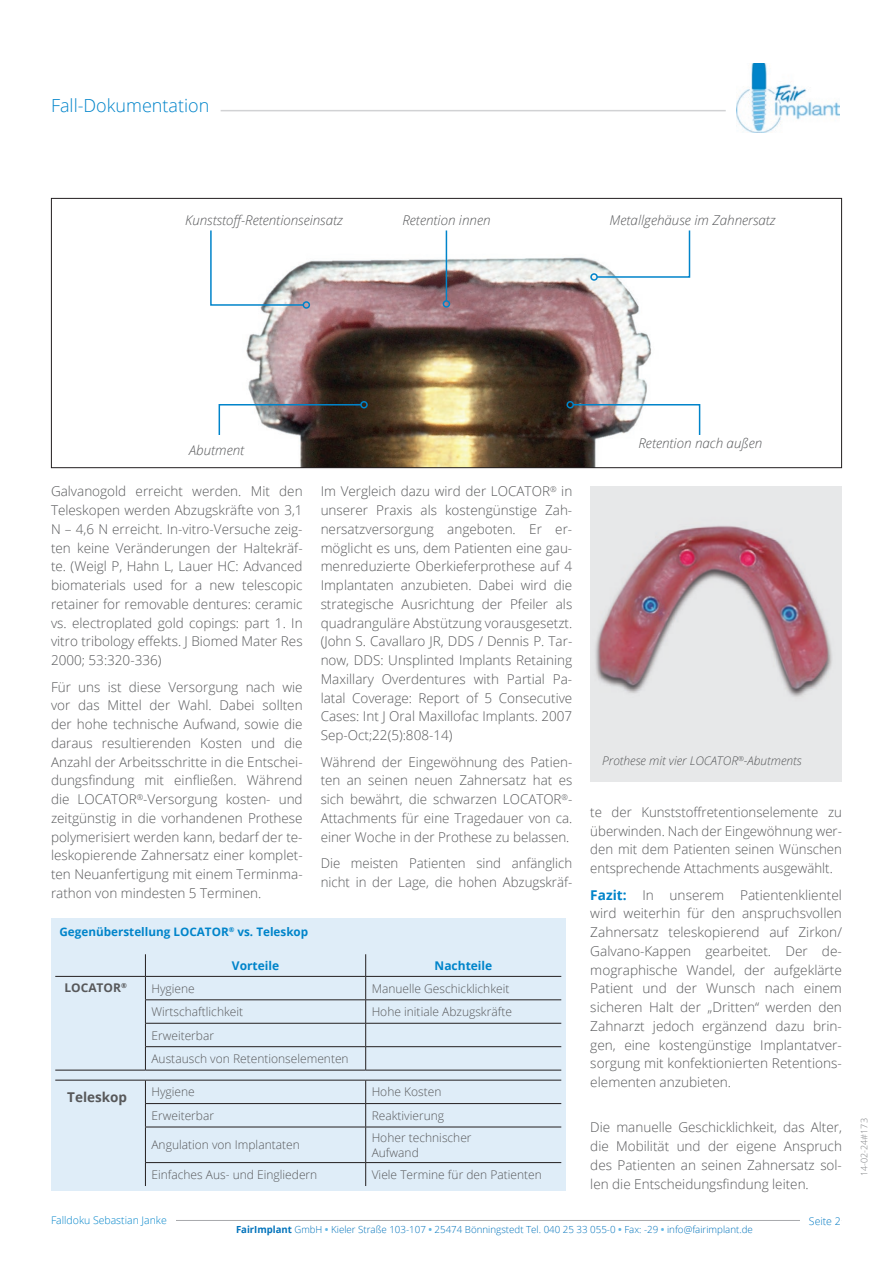
<style>
.page{position:relative;width:893px;height:1263px;background:#fff}
.page>*{position:absolute;margin:0;border:0;box-sizing:border-box;transform-origin:0 0}
.t1{font:300 18px "Open Sans";color:#0084ca}
.t2{font:300 13.5px/18.8px "Open Sans";color:#57585a;text-align:justify}
.t3{font:700 13.5px "Open Sans";color:#57585a}
.t4{font:italic 300 13.35px "Open Sans";color:#57585a}
.t5{font:300 12px/23.4px "Open Sans";color:#57585a}
.t6{font:italic 300 12px "Open Sans";color:#57585a}
.t7{font:700 12px "Open Sans";color:#0084ca}
.t8{font:700 12px "Open Sans";color:#57585a}
.t9{font:700 11.7px "Open Sans";color:#0084ca}
.t10{font:300 10.5px "Open Sans";color:#0084ca}
.t11{font:300 10.5px "Open Sans";color:#0079c2}
.t12{font:300 9.75px "Open Sans";color:#0273bb}
.t13{font:300 9px "Open Sans";color:#808285}
.s1{font-weight:700;color:#0084ca}
.s2{font-weight:700}
.s3{font-weight:700;color:#64bae9}
</style>
<div class="page">
<hr style="left:170px;top:1220px;width:671px;height:1px;background:#a8a9ad">
<div style="left:51px;top:1207px;width:124px;height:25px;background:#fff"></div>
<div style="left:800px;top:1208px;width:41px;height:25px;background:#fff"></div>
<img style="left:246px;top:230px;width:405px;height:236px">
<img style="left:737px;top:64px;width:103px;height:68px">
<hr style="left:221px;top:110px;width:505px;height:1px;background:#d1d2d4">
<img style="left:590px;top:486px;width:251px;height:295px">
<div style="left:51px;top:918px;width:515px;height:272px;background:#dfedf8"></div>
<svg style="left:55px;top:954px;width:506px;height:232px"></svg>
<hr style="left:55px;top:976px;width:90px;height:1px;background:#231f20">
<hr style="left:145px;top:976px;width:221px;height:1px;background:#231f20">
<hr style="left:366px;top:976px;width:195px;height:1px;background:#231f20">
<hr style="left:145px;top:999px;width:221px;height:1px;background:#231f20">
<hr style="left:366px;top:999px;width:195px;height:1px;background:#231f20">
<hr style="left:145px;top:1023px;width:221px;height:1px;background:#231f20">
<hr style="left:366px;top:1023px;width:195px;height:1px;background:#231f20">
<hr style="left:145px;top:1046px;width:221px;height:1px;background:#231f20">
<svg style="left:145px;top:954px;width:1px;height:116px"></svg>
<hr style="left:366px;top:1046px;width:195px;height:1px;background:#231f20">
<svg style="left:365px;top:954px;width:1px;height:116px"></svg>
<hr style="left:145px;top:1103px;width:221px;height:1px;background:#231f20">
<svg style="left:145px;top:1081px;width:1px;height:46px"></svg>
<hr style="left:366px;top:1103px;width:195px;height:1px;background:#231f20">
<svg style="left:365px;top:1081px;width:1px;height:46px"></svg>
<hr style="left:145px;top:1127px;width:221px;height:1px;background:#231f20">
<hr style="left:145px;top:1127px;width:1px;height:35px;background:#231f20">
<hr style="left:366px;top:1127px;width:195px;height:1px;background:#231f20">
<hr style="left:365px;top:1127px;width:1px;height:35px;background:#231f20">
<hr style="left:145px;top:1162px;width:221px;height:1px;background:#231f20">
<svg style="left:145px;top:1163px;width:1px;height:23px"></svg>
<hr style="left:366px;top:1162px;width:195px;height:1px;background:#231f20">
<svg style="left:365px;top:1163px;width:1px;height:23px"></svg>
<hr style="left:55px;top:1070px;width:90px;height:1px;background:#231f20">
<hr style="left:145px;top:1070px;width:221px;height:1px;background:#231f20">
<hr style="left:366px;top:1070px;width:195px;height:1px;background:#231f20">
<hr style="left:55px;top:1080px;width:90px;height:1px;background:#231f20">
<hr style="left:145px;top:1080px;width:221px;height:1px;background:#231f20">
<hr style="left:366px;top:1080px;width:195px;height:1px;background:#231f20">
<svg style="left:210px;top:230px;width:95px;height:76px"></svg>
<div style="left:303px;top:301px;width:7px;height:8px;border:2px solid #0084ca;border-radius:50%"></div>
<svg style="left:596px;top:230px;width:95px;height:48px"></svg>
<div style="left:590px;top:273px;width:8px;height:8px;border:2px solid #0084ca;border-radius:50%"></div>
<svg style="left:572px;top:403px;width:129px;height:33px"></svg>
<div style="left:566px;top:401px;width:8px;height:7px;border:2px solid #0084ca;border-radius:50%"></div>
<svg style="left:218px;top:403px;width:144px;height:33px"></svg>
<div style="left:360px;top:401px;width:8px;height:7px;border:2px solid #0084ca;border-radius:50%"></div>
<hr style="left:446px;top:230px;width:1px;height:71px;background:#0084ca">
<div style="left:443px;top:300px;width:7px;height:8px;border:2px solid #0084ca;border-radius:50%"></div>
<h1 class="t1" style="left:51px;top:94px;width:160px">Fall-Dokumentation</h1>
<p class="t4" style="left:185px;top:211px;width:159px">Kunststoff-Retentionseinsatz</p>
<p class="t4" style="left:402px;top:211px;width:90px">Retention innen</p>
<p class="t4" style="left:610px;top:211px;width:168px">Metallgehäuse im Zahnersatz</p>
<p class="t4" style="left:189px;top:441px;width:56px">Abutment</p>
<p class="t4" style="left:638px;top:434px;width:125px">Retention nach außen</p>
<p class="t2" style="left:51px;top:482px;width:253px">Galvanogold erreicht werden. Mit den Teleskopen werden Abzugskräfte von 3,1<br>N – 4,6 N erreicht. In-vitro-Versuche zeig&shy;ten keine Veränderungen der Haltekräf&shy;te. (Weigl P, Hahn L, Lauer HC: Advanced biomaterials used for a new telescopic retainer for removable dentures: ceramic vs. electroplated gold copings: part 1. In vitro tribology effekts. J Biomed Mater Res 2000; 53:320-336)</p>
<p class="t2" style="left:51px;top:677px;width:253px">Für uns ist diese Versorgung nach wie vor das Mittel der Wahl. Dabei sollten der hohe technische Aufwand, sowie die daraus resultierenden Kosten und die Anzahl der Arbeitsschritte in die Entschei&shy;dungsfindung mit einfließen. Während die LOCATOR<sup>®</sup>-Versorgung kosten- und zeitgünstig in die vorhandenen Prothese polymerisiert werden kann, bedarf der te&shy;leskopierende Zahnersatz einer komplet&shy;ten Neuanfertigung mit einem Terminma&shy;rathon von mindesten 5 Terminen.</p>
<p class="t2" style="left:321px;top:482px;width:253px">Im Vergleich dazu wird der LOCATOR<sup>®</sup> in unserer Praxis als kostengünstige Zah&shy;nersatzversorgung angeboten. Er er&shy;möglicht es uns, dem Patienten eine gau&shy;menreduzierte Oberkieferprothese auf 4<br>Implantaten anzubieten. Dabei wird die strategische Ausrichtung der Pfeiler als quadranguläre Abstützung vorausgesetzt. (John S. Cavallaro JR, DDS / Dennis P. Tar&shy;now, DDS: Unsplinted Implants Retaining Maxillary Overdentures with Partial Pa&shy;latal Coverage: Report of 5 Consecutive Cases: Int J Oral Maxillofac Implants. 2007<br>Sep-Oct;22(5):808-14)</p>
<p class="t2" style="left:321px;top:752px;width:253px">Während der Eingewöhnung des Patien&shy;ten an seinen neuen Zahnersatz hat es sich bewährt, die schwarzen LOCATOR<sup>®</sup>- Attachments für eine Tragedauer von ca. einer Woche in der Prothese zu belassen.</p>
<p class="t2" style="left:321px;top:853px;width:253px">Die meisten Patienten sind anfänglich nicht in der Lage, die hohen Abzugskräf-</p>
<p class="t6" style="left:602px;top:753px;width:201px">Prothese mit vier LOCATOR<sup>®</sup>-Abutments</p>
<p class="t2" style="left:590px;top:802px;width:253px">te der Kunststoffretentionselemente zu überwinden. Nach der Eingewöhnung wer&shy;den mit dem Patienten seinen Wünschen entsprechende Attachments ausgewählt.</p>
<p class="t2" style="left:590px;top:885px;width:253px"><span class="s1">Fazit:</span> In unserem Patientenklientel wird weiterhin für den anspruchsvollen Zahnersatz teleskopierend auf Zirkon/ Galvano-Kappen gearbeitet. Der de&shy;mographische Wandel, der aufgeklärte Patient und der Wunsch nach einem sicheren Halt der „Dritten“ werden den Zahnarzt jedoch ergänzend dazu brin&shy;gen, eine kostengünstige Implantatver&shy;sorgung mit konfektionierten Retentions&shy;elementen anzubieten.</p>
<p class="t2" style="left:590px;top:1117px;width:253px">Die manuelle Geschicklichkeit, das Alter, die Mobilität und der eigene Anspruch des Patienten an seinen Zahnersatz sol&shy;len die Entscheidungsfindung leiten.</p>
<p class="t13" style="left:858px;top:1176px;width:59px;rotate:-90deg">14-02-24#173</p>
<p class="t12" style="left:236px;top:1222px;width:518px"><span class="s2">FairImplant</span> GmbH <span class="s3">•</span> Kieler Straße 103-107 <span class="s3">•</span> 25474 Bönningstedt Tel. 040 25 33 055-0 <span class="s3">•</span> Fax: -29 <span class="s3">•</span> info@fairimplant.de</p>
<p class="t9" style="left:59px;top:923px;width:250px">Gegenüberstellung LOCATOR<sup>®</sup> vs. Teleskop</p>
<p class="t7" style="left:232px;top:957px;width:49px">Vorteile</p>
<p class="t7" style="left:435px;top:957px;width:59px">Nachteile</p>
<p class="t8" style="left:64px;top:979px;width:64px">LOCATOR<sup>®</sup></p>
<p class="t5" style="left:151px;top:976px;width:45px">Hygiene</p>
<p class="t5" style="left:372px;top:976px;width:139px">Manuelle Geschicklichkeit</p>
<p class="t5" style="left:151px;top:1000px;width:93px">Wirtschaftlichkeit</p>
<p class="t5" style="left:372px;top:1000px;width:142px">Hohe initiale Abzugskräfte</p>
<p class="t5" style="left:151px;top:1023px;width:199px">Erweiterbar<br>Austausch von Retentionselementen</p>
<p class="t3" style="left:67px;top:1088px;width:61px">Teleskop</p>
<p class="t5" style="left:151px;top:1080px;width:45px">Hygiene</p>
<p class="t5" style="left:372px;top:1080px;width:71px">Hohe Kosten</p>
<p class="t5" style="left:151px;top:1103px;width:64px">Erweiterbar</p>
<p class="t5" style="left:372px;top:1103px;width:74px">Reaktivierung</p>
<p class="t5" style="left:151px;top:1133px;width:150px">Angulation von Implantaten</p>
<p class="t5" style="left:372px;top:1130px;width:101px;line-height:14.4px">Hoher technischer<br>Aufwand</p>
<p class="t5" style="left:151px;top:1162px;width:167px">Einfaches Aus- und Eingliedern</p>
<p class="t5" style="left:372px;top:1162px;width:172px">Viele Termine für den Patienten</p>
<p class="t10" style="left:51px;top:1213px;width:117px">Falldoku Sebastian Janke</p>
<p class="t11" style="left:809px;top:1214px;width:33px">Seite 2</p>
</div>
